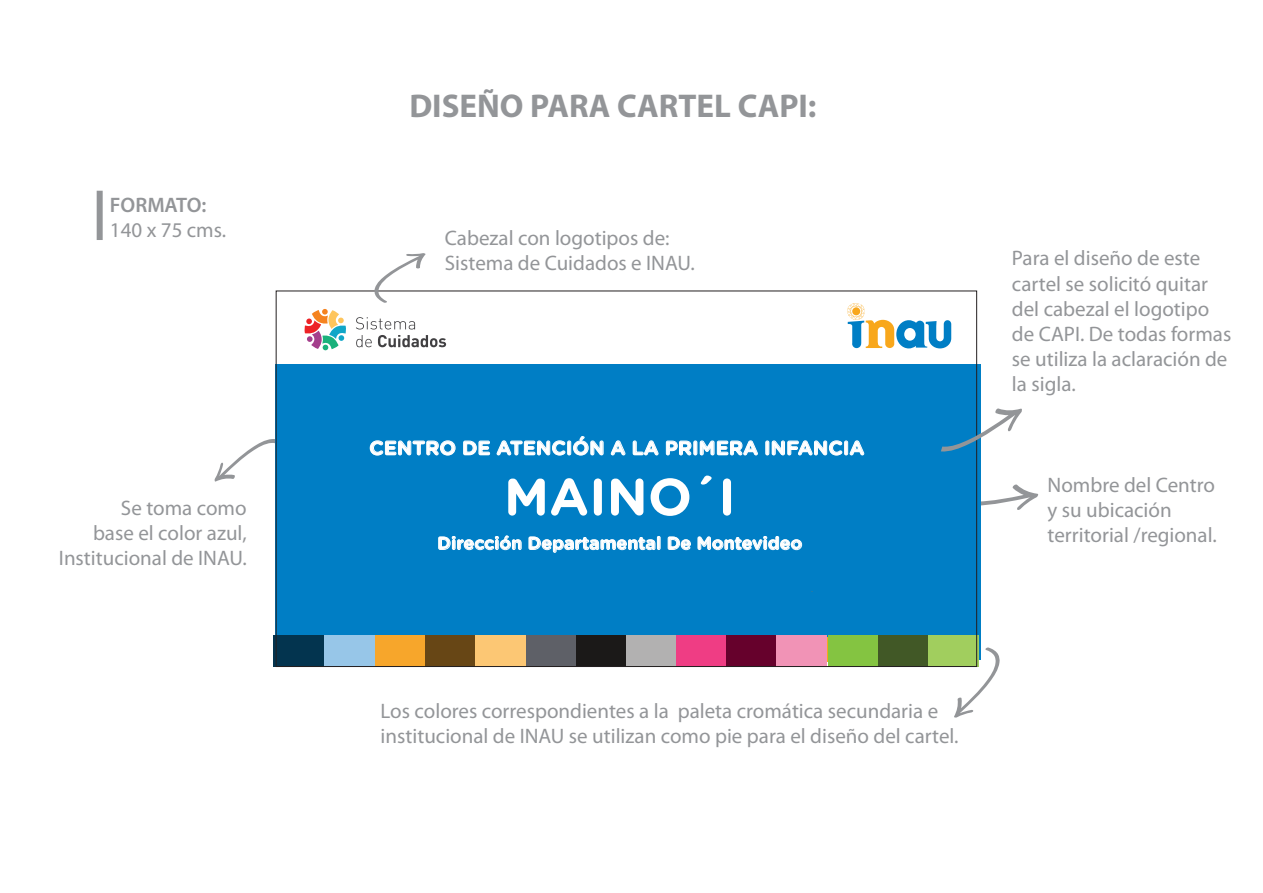
<style>
.page{position:relative;width:1263px;height:893px;background:#fff}
.page>*{position:absolute;margin:0;border:0;box-sizing:border-box;transform-origin:0 0}
.t1{font:700 52.2px "Gotham Rounded";color:#fff}
.t2{font:700 33px "Myriad Pro";color:#939598}
.t3{font:21px/25.2px "Myriad Pro";color:#939598}
.t4{font:600 21px "Myriad Pro";letter-spacing:-.005em;color:#939598}
.t5{font:700 19.65px "Gotham Rounded";color:#fff}
.t6{font:700 17.7px "Gotham Rounded";color:#fff}
</style>
<div class="page">
<svg style="left:980px;top:475px;width:59px;height:35px"></svg>
<svg style="left:214px;top:439px;width:61px;height:43px"></svg>
<div style="left:275px;top:364px;width:705px;height:296px;background:#007ec5"></div>
<div style="left:273px;top:635px;width:51px;height:32px;background:#03344f"></div>
<div style="left:324px;top:635px;width:51px;height:32px;background:#97c6e8"></div>
<div style="left:375px;top:635px;width:50px;height:32px;background:#f7a62b"></div>
<div style="left:425px;top:635px;width:51px;height:32px;background:#674615"></div>
<div style="left:476px;top:635px;width:50px;height:32px;background:#fcc774"></div>
<div style="left:526px;top:635px;width:50px;height:32px;background:#5e6067"></div>
<div style="left:576px;top:635px;width:51px;height:32px;background:#1b1918"></div>
<div style="left:627px;top:635px;width:50px;height:32px;background:#b2b1b1"></div>
<div style="left:676px;top:635px;width:50px;height:32px;background:#ef3d84"></div>
<div style="left:726px;top:635px;width:51px;height:32px;background:#66012c"></div>
<div style="left:777px;top:635px;width:50px;height:32px;background:#f193b6"></div>
<div style="left:828px;top:635px;width:50px;height:32px;background:#84c441"></div>
<div style="left:878px;top:635px;width:51px;height:32px;background:#415826"></div>
<div style="left:929px;top:635px;width:50px;height:32px;background:#a1ce5e"></div>
<svg style="left:953px;top:647px;width:47px;height:71px"></svg>
<svg style="left:374px;top:253px;width:52px;height:50px"></svg>
<div style="left:97px;top:191px;width:6px;height:49px;background:#939598"></div>
<svg style="left:439px;top:536px;width:82px;height:14px"></svg>
<svg style="left:529px;top:537px;width:126px;height:15px"></svg>
<div style="left:657px;top:536px;width:3px;height:14px;border:1px solid #fff"></div>
<svg style="left:668px;top:537px;width:23px;height:13px"></svg>
<svg style="left:698px;top:536px;width:104px;height:14px"></svg>
<svg style="left:370px;top:441px;width:85px;height:14px"></svg>
<svg style="left:463px;top:441px;width:27px;height:14px"></svg>
<svg style="left:497px;top:441px;width:68px;height:14px"></svg>
<div style="left:568px;top:441px;width:3px;height:14px;border:1px solid #fff;border-radius:2px"></div>
<svg style="left:573px;top:436px;width:30px;height:19px"></svg>
<svg style="left:611px;top:441px;width:14px;height:14px"></svg>
<svg style="left:633px;top:441px;width:25px;height:14px"></svg>
<svg style="left:666px;top:441px;width:25px;height:14px"></svg>
<div style="left:694px;top:441px;width:3px;height:14px;border:1px solid #fff;border-radius:2px"></div>
<svg style="left:700px;top:441px;width:57px;height:14px"></svg>
<div style="left:766px;top:441px;width:3px;height:14px;border:1px solid #fff;border-radius:2px"></div>
<svg style="left:772px;top:441px;width:70px;height:14px"></svg>
<div style="left:844px;top:441px;width:4px;height:14px;border:1px solid #fff;border-radius:2px"></div>
<svg style="left:850px;top:441px;width:14px;height:14px"></svg>
<svg style="left:847px;top:303px;width:104px;height:45px"></svg>
<svg style="left:356px;top:317px;width:59px;height:12px"></svg>
<svg style="left:356px;top:335px;width:90px;height:12px"></svg>
<svg style="left:304px;top:309px;width:42px;height:41px"></svg>
<svg style="left:941px;top:408px;width:81px;height:44px"></svg>
<p class="t4" style="left:110px;top:191px;width:98px">FORMATO:</p>
<p class="t3" style="left:110px;top:217px;width:118px">140 x 75 cms.</p>
<p class="t3" style="left:59px;top:495px;width:189px;text-align:right">Se toma como<br>base el color azul,<br>Institucional de INAU.</p>
<h2 class="t2" style="left:409px;top:85px;width:409px">DISEÑO PARA CARTEL CAPI:</h2>
<p class="t3" style="left:445px;top:225px;width:251px">Cabezal con logotipos de:<br>Sistema de Cuidados e INAU.</p>
<p class="t5" style="left:369px;top:433px;width:497px">CENTRO DE ATENCIÓN A LA PRIMERA INFANCIA</p>
<h1 class="t1" style="left:504px;top:459px;width:233px">MAINO´I</h1>
<p class="t6" style="left:437px;top:530px;width:367px">Dirección Departamental De Montevideo</p>
<p class="t3" style="left:1012px;top:245px;width:221px">Para el diseño de este cartel se solicitó quitar del cabezal el logotipo de CAPI. De todas formas se utiliza la aclaración de la sigla.</p>
<p class="t3" style="left:1047px;top:472px;width:171px">Nombre del Centro y su ubicación territorial /regional.</p>
<p class="t3" style="left:381px;top:698px;width:579px">Los colores correspondientes a la paleta cromática secundaria e institucional de INAU se utilizan como pie para el diseño del cartel.</p>
</div>
